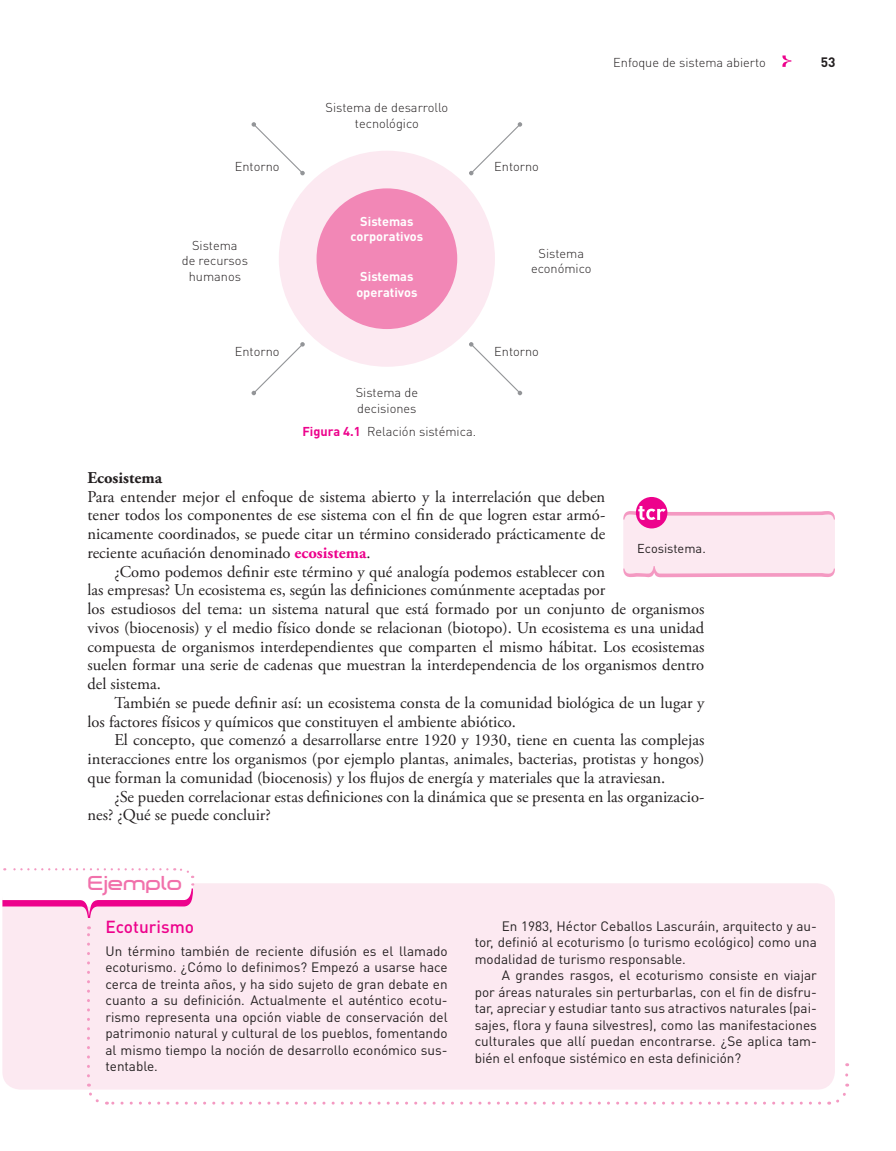
<style>
.page{position:relative;width:896px;height:1151px;background:#fff}
.page>*{position:absolute;margin:0;border:0;box-sizing:border-box;transform-origin:0 0}
.t1{font:19.5px "Dekers Bold";color:#f171ab}
.t2{font:500 17.25px "DIN Pro";color:#ed028c}
.t3{font:16.5px "Adobe Garamond Pro";color:#231f20}
.t4{font:700 16.5px "Adobe Garamond Pro";color:#231f20}
.t5{font:13.5px/16.5px "DIN Pro";color:#231f20;text-align:justify}
.t6{font:700 13.5px "DIN Pro";color:#231f20}
.t7{font:300 12.75px/15.8px "DIN Pro";color:#231f20;text-align:center}
.t8{font:700 12.75px/15.8px "DIN Pro";color:#fff;text-align:center}
.t9{font:300 12.75px "DIN";color:#231f20}
.t10{font:12.75px "DIN Pro";color:#231f20}
.s1{font-weight:700;color:#ed028c}
</style>
<div class="page">
<svg style="left:782px;top:55px;width:9px;height:12px"></svg>
<svg style="left:469px;top:122px;width:53px;height:53px"></svg>
<svg style="left:251px;top:122px;width:54px;height:53px"></svg>
<svg style="left:251px;top:342px;width:54px;height:53px"></svg>
<svg style="left:469px;top:342px;width:53px;height:53px"></svg>
<div style="left:279px;top:151px;width:216px;height:216px;background:#fce9f1;border-radius:50%"></div>
<div style="left:316px;top:188px;width:141px;height:141px;background:#f287b6;border-radius:50%"></div>
<div style="left:635px;top:497px;width:32px;height:31px;background:#ed028c;border-radius:50%"></div>
<svg style="left:623px;top:506px;width:211px;height:71px;background:#fbdcea"></svg>
<div style="left:2px;top:883px;width:832px;height:206px;background:#fce9f1;border-radius:18px"></div>
<svg style="left:828px;top:1075px;width:20px;height:30px"></svg>
<svg style="left:85px;top:1083px;width:734px;height:22px"></svg>
<svg style="left:87px;top:926px;width:3px;height:150px"></svg>
<svg style="left:2px;top:868px;width:191px;height:50px"></svg>
<p class="t7" style="left:235px;top:160px;width:46px">Entorno</p>
<p class="t7" style="left:325px;top:101px;width:124px">Sistema de desarrollo tecnológico</p>
<p class="t7" style="left:494px;top:160px;width:46px">Entorno</p>
<p class="t8" style="left:350px;top:214px;width:74px">Sistemas corporativos</p>
<p class="t8" style="left:356px;top:270px;width:62px">Sistemas operativos</p>
<p class="t7" style="left:182px;top:239px;width:68px">Sistema<br>de recursos humanos</p>
<p class="t7" style="left:531px;top:247px;width:62px">Sistema económico</p>
<p class="t7" style="left:235px;top:345px;width:46px">Entorno</p>
<p class="t7" style="left:356px;top:386px;width:64px;text-align:left">Sistema de decisiones</p>
<p class="t7" style="left:302px;top:425px;width:175px"><span class="s1">Figura 4.1</span> Relación sistémica.</p>
<p class="t7" style="left:494px;top:345px;width:46px">Entorno</p>
<p class="t9" style="left:613px;top:58px;width:154px">Enfoque de sistema abierto</p>
<p class="t6" style="left:820px;top:57px;width:16px">53</p>
<p class="t4" style="left:87px;top:471px;width:76px">Ecosistema</p>
<p class="t3" style="left:87px;top:490px;width:519px">Para entender mejor el enfoque de sistema abierto y la interrelación que deben</p>
<p class="t3" style="left:87px;top:508px;width:519px">tener todos los componentes de ese sistema con el fin de que logren estar armó-</p>
<p class="t3" style="left:87px;top:527px;width:519px">nicamente coordinados, se puede citar un término considerado prácticamente de</p>
<p class="t3" style="left:87px;top:546px;width:284px">reciente acuñación denominado <span class="s1">ecosistema</span>.</p>
<p class="t3" style="left:114px;top:565px;width:492px">¿Como podemos definir este término y qué analogía podemos establecer con</p>
<p class="t3" style="left:87px;top:583px;width:519px">las empresas? Un ecosistema es, según las definiciones comúnmente aceptadas por</p>
<p class="t3" style="left:87px;top:602px;width:618px">los estudiosos del tema: un sistema natural que está formado por un conjunto de organismos</p>
<p class="t3" style="left:87px;top:621px;width:618px">vivos (biocenosis) y el medio físico donde se relacionan (biotopo). Un ecosistema es una unidad</p>
<p class="t3" style="left:87px;top:640px;width:618px">compuesta de organismos interdependientes que comparten el mismo hábitat. Los ecosistemas</p>
<p class="t3" style="left:87px;top:658px;width:618px">suelen formar una serie de cadenas que muestran la interdependencia de los organismos dentro</p>
<p class="t3" style="left:87px;top:677px;width:75px">del sistema.</p>
<p class="t3" style="left:114px;top:696px;width:591px">También se puede definir así: un ecosistema consta de la comunidad biológica de un lugar y</p>
<p class="t3" style="left:87px;top:715px;width:430px">los factores físicos y químicos que constituyen el ambiente abiótico.</p>
<p class="t3" style="left:114px;top:733px;width:591px">El concepto, que comenzó a desarrollarse entre 1920 y 1930, tiene en cuenta las complejas</p>
<p class="t3" style="left:87px;top:752px;width:618px">interacciones entre los organismos (por ejemplo plantas, animales, bacterias, protistas y hongos)</p>
<p class="t3" style="left:87px;top:771px;width:579px">que forman la comunidad (biocenosis) y los flujos de energía y materiales que la atraviesan.</p>
<p class="t3" style="left:114px;top:790px;width:591px">¿Se pueden correlacionar estas definiciones con la dinámica que se presenta en las organizacio-</p>
<p class="t3" style="left:87px;top:808px;width:185px">nes? ¿Qué se puede concluir?</p>
<p class="t10" style="left:637px;top:544px;width:70px">Ecosistema.</p>
<p class="t1" style="left:87px;top:876px;width:96px">Ejemplo</p>
<p class="t2" style="left:105px;top:921px;width:90px">Ecoturismo</p>
<p class="t5" style="left:105px;top:944px;width:344px">Un término también de reciente difusión es el llamado ecoturismo. ¿Cómo lo definimos? Empezó a usarse hace cerca de treinta años, y ha sido sujeto de gran debate en cuanto a su definición. Actualmente el auténtico ecotu&shy;rismo representa una opción viable de conservación del patrimonio natural y cultural de los pueblos, fomentando al mismo tiempo la noción de desarrollo económico sus&shy;tentable.</p>
<p class="t5" style="left:501px;top:919px;width:316px">En 1983, Héctor Ceballos Lascuráin, arquitecto y au-</p>
<p class="t5" style="left:474px;top:935px;width:343px">tor, definió al ecoturismo (o turismo ecológico) como una</p>
<p class="t5" style="left:474px;top:952px;width:213px">modalidad de turismo responsable.</p>
<p class="t5" style="left:501px;top:968px;width:316px">A grandes rasgos, el ecoturismo consiste en viajar</p>
<p class="t5" style="left:474px;top:985px;width:343px">por áreas naturales sin perturbarlas, con el fin de disfru-</p>
<p class="t5" style="left:474px;top:1001px;width:344px">tar, apreciar y estudiar tanto sus atractivos naturales (pai-</p>
<p class="t5" style="left:474px;top:1018px;width:344px">sajes, flora y fauna silvestres), como las manifestaciones</p>
<p class="t5" style="left:474px;top:1034px;width:344px">culturales que allí puedan encontrarse. ¿Se aplica tam-</p>
<p class="t5" style="left:474px;top:1051px;width:268px">bién el enfoque sistémico en esta definición?</p>
</div>
